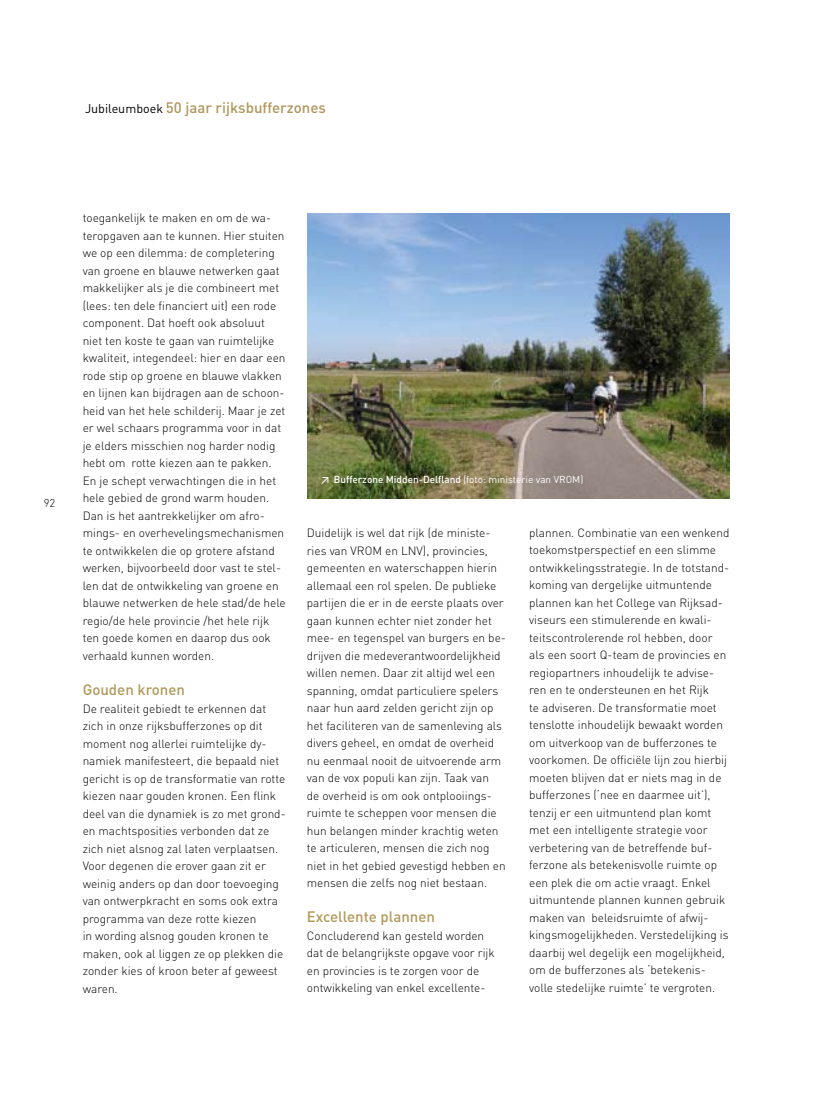
<style>
.page{position:relative;width:815px;height:1099px;background:#fff}
.page>*{position:absolute;margin:0;border:0;box-sizing:border-box;transform-origin:0 0}
.t1{font:500 15px "DIN";color:#af975c}
.t2{font:500 15px "DIN";color:#b2995a}
.t3{font:300 11.88px/17.5px "DIN";color:#000}
.t4{font:300 11.25px "DIN";color:#000}
.t5{font:500 10px "DIN";color:#fff}
.s1{font-weight:400;font-size:12.5px;color:#000}
.s2{font-weight:400}
</style>
<div class="page">
<img style="left:307px;top:214px;width:423px;height:285px">
<p class="t1" style="left:85px;top:98px;width:242px"><span class="s1">Jubileumboek</span> 50 jaar rijksbufferzones</p>
<p class="t4" style="left:44px;top:495px;width:13px">92</p>
<p class="t3" style="left:83px;top:209px;width:205px">toegankelijk te maken en om de wa&shy;teropgaven aan te kunnen. Hier stuiten we op een dilemma: de completering van groene en blauwe netwerken gaat makkelijker als je die combineert met (lees: ten dele financiert uit) een rode component. Dat hoeft ook absoluut niet ten koste te gaan van ruimtelijke kwaliteit, integendeel: hier en daar een rode stip op groene en blauwe vlakken en lijnen kan bijdragen aan de schoon&shy;heid van het hele schilderij. Maar je zet er wel schaars programma voor in dat je elders misschien nog harder nodig hebt om rotte kiezen aan te pakken.<br>En je schept verwachtingen die in het hele gebied de grond warm houden.<br>Dan is het aantrekkelijker om afro&shy;mings- en overhevelingsmechanismen te ontwikkelen die op grotere afstand werken, bijvoorbeeld door vast te stel&shy;len dat de ontwikkeling van groene en blauwe netwerken de hele stad/de hele regio/de hele provincie /het hele rijk ten goede komen en daarop dus ook verhaald kunnen worden.</p>
<p class="t2" style="left:83px;top:680px;width:104px">Gouden kronen</p>
<p class="t3" style="left:83px;top:699px;width:205px">De realiteit gebiedt te erkennen dat zich in onze rijksbufferzones op dit moment nog allerlei ruimtelijke dy&shy;namiek manifesteert, die bepaald niet gericht is op de transformatie van rotte kiezen naar gouden kronen. Een flink deel van die dynamiek is zo met grond&shy;en machtsposities verbonden dat ze zich niet alsnog zal laten verplaatsen.<br>Voor degenen die erover gaan zit er weinig anders op dan door toevoeging van ontwerpkracht en soms ook extra programma van deze rotte kiezen<br>in wording alsnog gouden kronen te maken, ook al liggen ze op plekken die zonder kies of kroon beter af geweest waren.</p>
<p class="t5" style="left:320px;top:472px;width:265px">≥ Bufferzone Midden-Delfland <span class="s2">(foto: ministerie van VROM)</span></p>
<p class="t3" style="left:307px;top:524px;width:201px">Duidelijk is wel dat rijk (de ministe&shy;ries van VROM en LNV), provincies, gemeenten en waterschappen hierin allemaal een rol spelen. De publieke partijen die er in de eerste plaats over gaan kunnen echter niet zonder het mee- en tegenspel van burgers en be&shy;drijven die medeverantwoordelijkheid willen nemen. Daar zit altijd wel een spanning, omdat particuliere spelers naar hun aard zelden gericht zijn op het faciliteren van de samenleving als divers geheel, en omdat de overheid nu eenmaal nooit de uitvoerende arm van de vox populi kan zijn. Taak van<br>de overheid is om ook ontplooiings&shy;ruimte te scheppen voor mensen die hun belangen minder krachtig weten te articuleren, mensen die zich nog niet in het gebied gevestigd hebben en mensen die zelfs nog niet bestaan.</p>
<p class="t2" style="left:307px;top:907px;width:130px">Excellente plannen</p>
<p class="t3" style="left:307px;top:926px;width:189px">Concluderend kan gesteld worden dat de belangrijkste opgave voor rijk en provincies is te zorgen voor de ontwikkeling van enkel excellente-</p>
<p class="t3" style="left:529px;top:523px;width:202px">plannen. Combinatie van een wenkend toekomstperspectief en een slimme ontwikkelingsstrategie. In de totstand&shy;koming van dergelijke uitmuntende plannen kan het College van Rijksad&shy;viseurs een stimulerende en kwali&shy;teitscontrolerende rol hebben, door als een soort Q-team de provincies en regiopartners inhoudelijk te advise&shy;ren en te ondersteunen en het Rijk<br>te adviseren. De transformatie moet tenslotte inhoudelijk bewaakt worden om uitverkoop van de bufferzones te voorkomen. De officiële lijn zou hierbij moeten blijven dat er niets mag in de bufferzones (‘nee en daarmee uit’), tenzij er een uitmuntend plan komt met een intelligente strategie voor verbetering van de betreffende buf&shy;ferzone als betekenisvolle ruimte op een plek die om actie vraagt. Enkel uitmuntende plannen kunnen gebruik maken van beleidsruimte of afwij&shy;kingsmogelijkheden. Verstedelijking is daarbij wel degelijk een mogelijkheid, om de bufferzones als ‘betekenis&shy;volle stedelijke ruimte’ te vergroten.</p>
</div>
